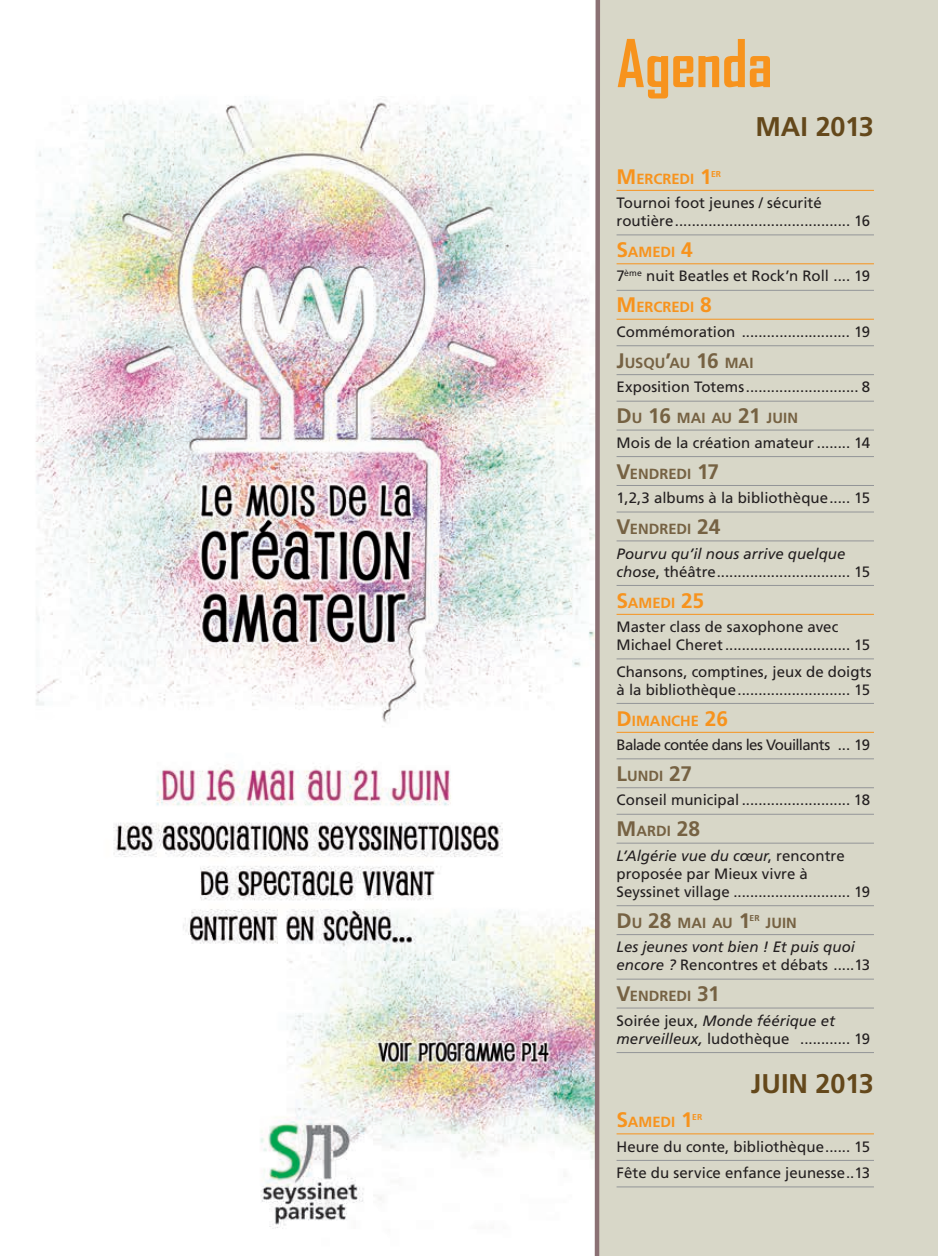
<style>
.page{position:relative;width:938px;height:1256px;background:#fff}
.page>*{position:absolute;margin:0;border:0;box-sizing:border-box;transform-origin:0 0}
.t1{font:700 63px "Agency FB";color:#f7931d}
.t2{font:700 27px "Frutiger LT Std";color:#64481b}
.t3{font:15px/18px "Frutiger LT Std";color:#231f20}
.t4{font:italic 15px/18px "Frutiger LT Std";color:#231f20}
.t5{font:15px "Frutiger LT Std";letter-spacing:-.04em;color:#231f20}
.t6{font:700 14.7px "Frutiger LT Std";color:#766243}
.t7{font:700 14.7px "Frutiger LT Std";color:#f7931d}
.t8{font:700 8.55px "Frutiger LT Std";color:#f7931d}
.t9{font:700 8.55px "Frutiger LT Std";color:#766243}
.s1{font-size:21px}
.s2{font-style:italic}
.s3{font-style:normal}
</style>
<div class="page">
<img style="left:35px;top:96px;width:557px;height:1133px">
<div style="left:597px;top:0;width:340px;height:1255px;background:#d8d7c8"></div>
<svg style="left:592px;top:0;width:8px;height:1255px"></svg>
<hr style="left:616px;top:190px;width:257px;height:1px;background:#f7931d">
<hr style="left:616px;top:234px;width:257px;height:1px;background:#939598">
<hr style="left:616px;top:263px;width:257px;height:1px;background:#f7931d">
<hr style="left:616px;top:290px;width:257px;height:1px;background:#939598">
<hr style="left:616px;top:319px;width:257px;height:1px;background:#f7931d">
<hr style="left:616px;top:345px;width:257px;height:1px;background:#939598">
<hr style="left:616px;top:374px;width:257px;height:1px;background:#939598">
<hr style="left:616px;top:401px;width:257px;height:1px;background:#939598">
<hr style="left:616px;top:429px;width:257px;height:1px;background:#939598">
<hr style="left:616px;top:456px;width:257px;height:1px;background:#939598">
<hr style="left:616px;top:485px;width:257px;height:1px;background:#939598">
<hr style="left:616px;top:511px;width:257px;height:1px;background:#939598">
<hr style="left:616px;top:540px;width:257px;height:1px;background:#939598">
<hr style="left:616px;top:585px;width:257px;height:1px;background:#939598">
<hr style="left:616px;top:614px;width:257px;height:1px;background:#f7931d">
<hr style="left:616px;top:658px;width:257px;height:1px;background:#939598">
<hr style="left:616px;top:703px;width:257px;height:1px;background:#939598">
<hr style="left:616px;top:731px;width:257px;height:1px;background:#f7931d">
<hr style="left:616px;top:758px;width:257px;height:1px;background:#939598">
<hr style="left:616px;top:787px;width:257px;height:1px;background:#939598">
<hr style="left:616px;top:813px;width:257px;height:1px;background:#939598">
<hr style="left:616px;top:842px;width:257px;height:1px;background:#939598">
<hr style="left:616px;top:905px;width:257px;height:1px;background:#939598">
<hr style="left:616px;top:934px;width:257px;height:1px;background:#939598">
<hr style="left:616px;top:978px;width:257px;height:1px;background:#939598">
<hr style="left:616px;top:1007px;width:257px;height:1px;background:#939598">
<hr style="left:616px;top:1051px;width:257px;height:1px;background:#939598">
<hr style="left:616px;top:1133px;width:257px;height:1px;background:#f7931d">
<hr style="left:616px;top:1159px;width:257px;height:1px;background:#939598">
<hr style="left:616px;top:1186px;width:257px;height:1px;background:#939598">
<svg style="left:925px;top:1255px;width:13px;height:1px"></svg>
<p class="t1" style="left:616px;top:24px;width:157px">Agenda</p>
<p class="t2" style="left:755px;top:110px;width:120px">MAI 2013</p>
<p class="t7" style="left:616px;top:170px;width:97px"><span class="s1">M</span>ERCREDI <span class="s1">1</span></p>
<p class="t8" style="left:711px;top:169px;width:12px">ER</p>
<p class="t3" style="left:616px;top:194px;width:255px">Tournoi foot jeunes / sécurité routière.......................................... 16</p>
<p class="t7" style="left:616px;top:243px;width:78px"><span class="s1">S</span>AM EDI <span class="s1">4</span></p>
<p class="t3" style="left:616px;top:267px;width:255px">7<sup>ème</sup> nuit Beatles et Rock’n Roll .... 19</p>
<p class="t7" style="left:616px;top:298px;width:97px"><span class="s1">M</span>ERCREDI <span class="s1">8</span></p>
<p class="t3" style="left:616px;top:322px;width:255px">Commémoration .......................... 19</p>
<p class="t6" style="left:616px;top:354px;width:138px"><span class="s1">J</span>USQU<span class="s1">’</span>AU <span class="s1">16</span> MAI</p>
<p class="t3" style="left:616px;top:378px;width:255px">Exposition Totems........................... 8</p>
<p class="t6" style="left:616px;top:409px;width:183px"><span class="s1">D</span>U <span class="s1">16</span> MAI AU <span class="s1">21</span> JUIN</p>
<p class="t3" style="left:616px;top:433px;width:255px">Mois de la création amateur ........ 14</p>
<p class="t6" style="left:616px;top:465px;width:104px"><span class="s1">V</span>ENDREDI <span class="s1">17</span></p>
<p class="t3" style="left:616px;top:489px;width:255px">1,2,3 albums à la bibliothèque..... 15</p>
<p class="t6" style="left:616px;top:520px;width:105px"><span class="s1">V</span>ENDREDI <span class="s1">24</span></p>
<p class="t3" style="left:616px;top:544px;width:255px"><span class="s2">Pourvu qu’il nous arrive quelque chose</span>, théâtre................................ 15</p>
<p class="t7" style="left:616px;top:593px;width:89px"><span class="s1">S</span>AM EDI <span class="s1">25</span></p>
<p class="t3" style="left:616px;top:617px;width:255px">Master class de saxophone avec<br>Michael Cheret.............................. 15</p>
<p class="t3" style="left:616px;top:662px;width:257px">Chansons, comptines, jeux de doigts à la bibliothèque........................... 15</p>
<p class="t7" style="left:616px;top:711px;width:113px"><span class="s1">D</span> IMANCHE <span class="s1">26</span></p>
<p class="t5" style="left:616px;top:735px;width:255px">Balade contée dans les Vouillants ... 19</p>
<p class="t6" style="left:616px;top:767px;width:77px"><span class="s1">L</span>UNDI <span class="s1">27</span></p>
<p class="t3" style="left:616px;top:791px;width:255px">Conseil municipal .......................... 18</p>
<p class="t6" style="left:616px;top:822px;width:85px"><span class="s1">M</span>ARDI <span class="s1">28</span></p>
<p class="t3" style="left:616px;top:846px;width:255px"><span class="s2">L’Algérie vue du cœur</span>, rencontre proposée par Mieux vivre à<br>Seyssinet village ............................ 19</p>
<p class="t6" style="left:616px;top:913px;width:135px"><span class="s1">D</span>U <span class="s1">28</span> MAI AU <span class="s1">1</span></p>
<p class="t9" style="left:749px;top:912px;width:12px">ER</p>
<p class="t6" style="left:765px;top:913px;width:33px">JUIN</p>
<p class="t4" style="left:616px;top:937px;width:255px">Les jeunes vont bien ! Et puis quoi encore ? <span class="s3">Rencontres et débats .....13</span></p>
<p class="t6" style="left:616px;top:987px;width:105px"><span class="s1">V</span>ENDREDI <span class="s1">31</span></p>
<p class="t3" style="left:616px;top:1011px;width:255px">Soirée jeux, <span class="s2">Monde féérique et merveilleux,</span> ludothèque ............ 19</p>
<p class="t2" style="left:750px;top:1067px;width:125px">JUIN 2013</p>
<p class="t7" style="left:616px;top:1113px;width:78px"><span class="s1">S</span>AM EDI <span class="s1">1</span></p>
<p class="t8" style="left:692px;top:1111px;width:12px">ER</p>
<p class="t3" style="left:616px;top:1132px;width:255px;line-height:26.5px">Heure du conte, bibliothèque...... 15<br>Fête du service enfance jeunesse..13</p>
</div>
